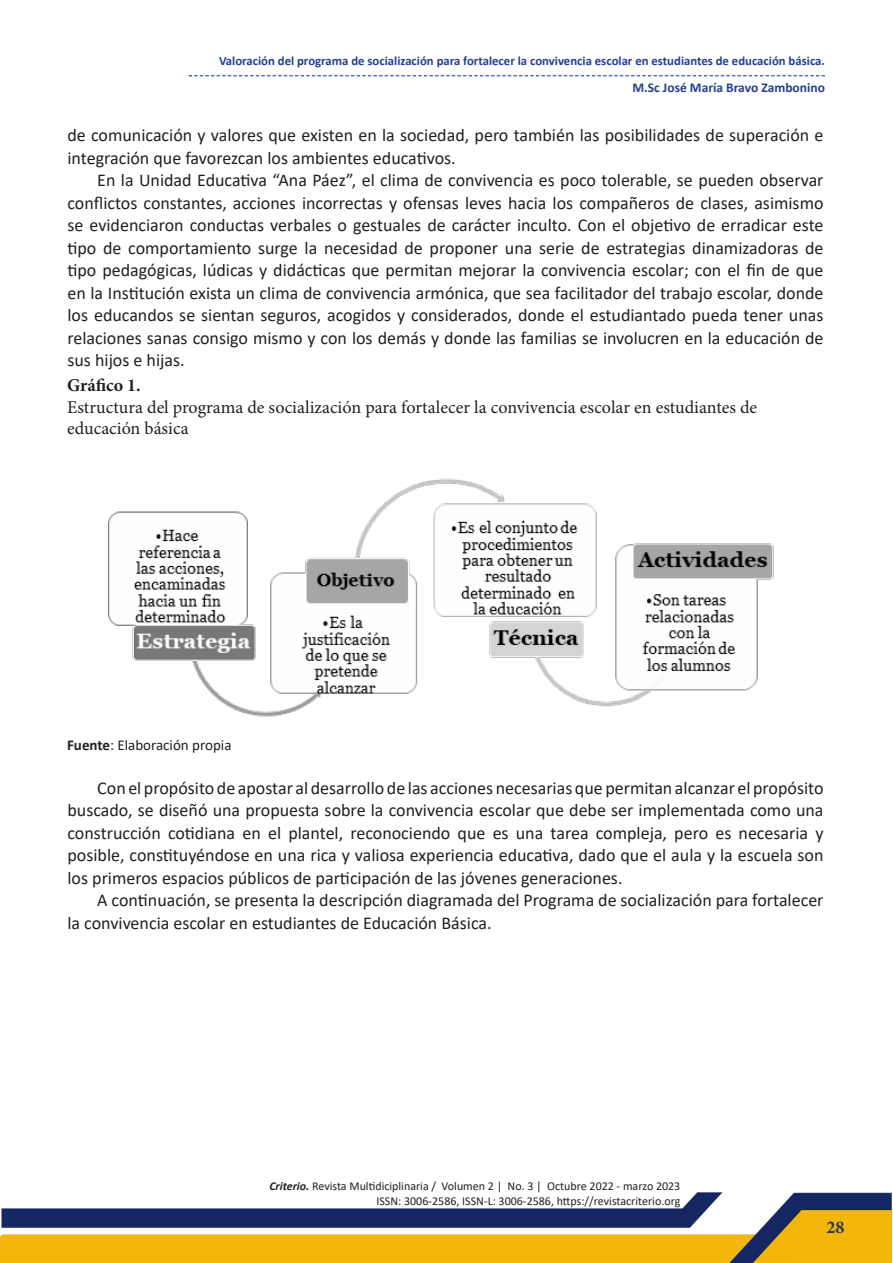
<style>
.page{position:relative;width:893px;height:1263px;background:#fff}
.page>*{position:absolute;margin:0;border:0;box-sizing:border-box;transform-origin:0 0}
.t1{font:18px/22.5px "Calibri";color:#231f20}
.t2{font:18px "Minion Pro";color:#231f20}
.t3{font:700 18px "Minion Pro";color:#231f20}
.t4{font:700 18px "Minion Pro";color:#293361}
.t5{font:15px "Calibri";color:#231f20}
.t6{font:700 13.5px "Calibri";color:#253f8e}
.t7{font:700 12.75px "Calibri";color:#253f8e}
.t8{font:12px/15px "Calibri";color:#231f20;text-align:right}
.s1{font-weight:700}
.s2{font-weight:700;font-style:italic}
</style>
<div class="page">
<img style="left:0;top:75px;width:892px;height:1188px">
<svg style="left:189px;top:75px;width:636px;height:1px"></svg>
<img style="left:108px;top:445px;width:670px;height:292px">
<p class="t7" style="left:219px;top:52px;width:607px">Valoración del programa de socialización para fortalecer la convivencia escolar en estudiantes de educación básica.</p>
<p class="t6" style="left:632px;top:78px;width:194px">M.Sc José María Bravo Zambonino</p>
<p class="t1" style="left:68px;top:123px;width:758px">de comunicación y valores que existen en la sociedad, pero también las posibilidades de superación e integración que favorezcan los ambientes educativos.</p>
<p class="t1" style="left:68px;top:168px;width:758px;text-align:justify;text-indent:30px">En la Unidad Educativa “Ana Páez”, el clima de convivencia es poco tolerable, se pueden observar conflictos constantes, acciones incorrectas y ofensas leves hacia los compañeros de clases, asimismo se evidenciaron conductas verbales o gestuales de carácter inculto. Con el objetivo de erradicar este tipo de comportamiento surge la necesidad de proponer una serie de estrategias dinamizadoras de tipo pedagógicas, lúdicas y didácticas que permitan mejorar la convivencia escolar; con el fin de que en la Institución exista un clima de convivencia armónica, que sea facilitador del trabajo escolar, donde los educandos se sientan seguros, acogidos y considerados, donde el estudiantado pueda tener unas relaciones sanas consigo mismo y con los demás y donde las familias se involucren en la educación de sus hijos e hijas.</p>
<p class="t3" style="left:67px;top:373px;width:75px">Gráfico 1.</p>
<p class="t2" style="left:67px;top:395px;width:692px">Estructura del programa de socialización para fortalecer la convivencia escolar en estudiantes de</p>
<p class="t2" style="left:67px;top:416px;width:123px">educación básica</p>
<p class="t5" style="left:67px;top:735px;width:166px"><span class="s1">Fuente</span>: Elaboración propia</p>
<p class="t1" style="left:68px;top:776px;width:758px;text-align:justify;text-indent:30px">Con el propósito de apostar al desarrollo de las acciones necesarias que permitan alcanzar el propósito buscado, se diseñó una propuesta sobre la convivencia escolar que debe ser implementada como una construcción cotidiana en el plantel, reconociendo que es una tarea compleja, pero es necesaria y posible, constituyéndose en una rica y valiosa experiencia educativa, dado que el aula y la escuela son los primeros espacios públicos de participación de las jóvenes generaciones.</p>
<p class="t1" style="left:68px;top:888px;width:758px;text-indent:30px">A continuación, se presenta la descripción diagramada del Programa de socialización para fortalecer la convivencia escolar en estudiantes de Educación Básica.</p>
<p class="t8" style="left:269px;top:1178px;width:412px"><span class="s2">Criterio.</span> Revista Multidiciplinaria / Volumen 2 | No. 3 | Octubre 2022 - marzo 2023<br>ISSN: 3006-2586, ISSN-L: 3006-2586, https://revistacriterio.org</p>
<p class="t4" style="left:827px;top:1215px;width:19px">28</p>
</div>
